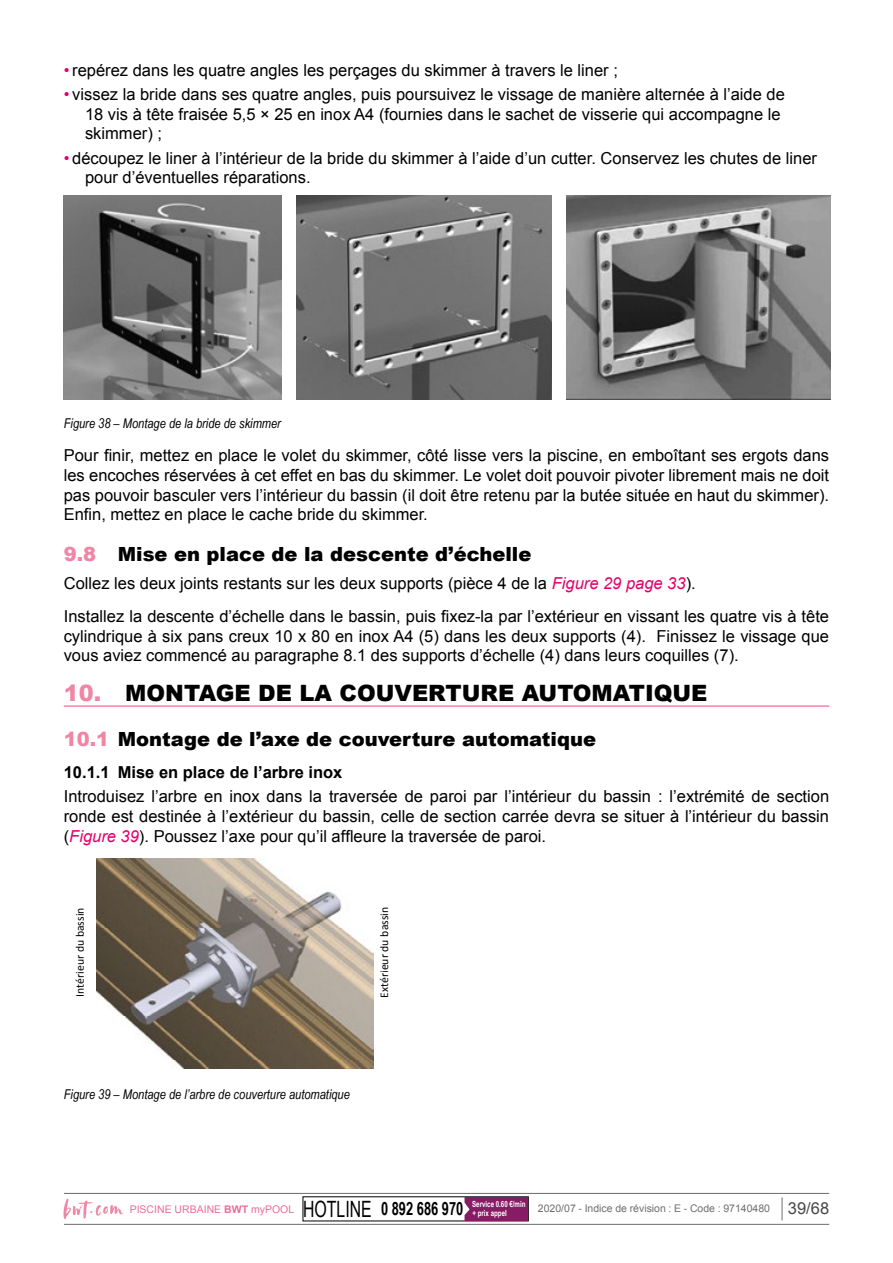
<style>
.page{position:relative;width:893px;height:1263px;background:#fff}
.page>*{position:absolute;margin:0;border:0;box-sizing:border-box;transform-origin:0 0}
.t1{font:900 22.5px "Arial";color:#000}
.t2{font:900 19.5px "Arial";color:#000}
.t3{font:16.5px/19.8px "Arial";color:#000}
.t4{font:700 16.5px "Arial";color:#000}
.t5{font:italic 13.5px "Arial Narrow";color:#000}
.t6{font:11.7px "Calibri";color:#000}
.t7{font:10.5px "Arial";color:#706f6f}
.t8{font:10.5px "Arial";color:#ed6d96}
.t9{font:700 8.4px/9px "Arial Narrow";color:#fff;scale:.89 1}
.s1{color:#e6006c}
.s2{color:#f086a6}
.s3{font-style:italic;color:#e6006c}
.s4{font-weight:700}
.s5{font-family:"Arial Narrow";font-size:22.5px;color:#000}
.s6{font-family:"Arial Narrow";font-weight:700;font-size:18.3px;color:#000}
.s7{font-size:16.5px;color:#474746}
</style>
<div class="page">
<hr style="left:64px;top:1224px;width:765px;height:1px;background:#676c6e">
<hr style="left:64px;top:1193px;width:765px;height:1px;background:#676c6e">
<svg style="left:782px;top:1197px;width:1px;height:23px"></svg>
<svg style="left:63px;top:1199px;width:60px;height:20px"></svg>
<div style="left:465px;top:1197px;width:63px;height:24px;background:#871b64"></div>
<hr style="left:64px;top:705px;width:765px;height:2px;background:#f086a6">
<img style="left:64px;top:195px;width:217px;height:204px">
<img style="left:296px;top:195px;width:256px;height:204px">
<img style="left:567px;top:196px;width:263px;height:203px">
<img style="left:96px;top:858px;width:190px;height:26px">
<svg style="left:96px;top:884px;width:246px;height:44px;background:#958a7c"></svg>
<svg style="left:96px;top:928px;width:278px;height:44px;background:#91887e"></svg>
<svg style="left:96px;top:972px;width:278px;height:44px;background:#8f877d"></svg>
<svg style="left:124px;top:1016px;width:250px;height:44px;background:#7b6f5d"></svg>
<svg style="left:172px;top:1060px;width:202px;height:8px;background:#6b5d4a"></svg>
<p class="t3" style="left:64px;top:60px;width:556px"><span class="s1">•</span> repérez dans les quatre angles les perçages du skimmer à travers le liner ;</p>
<p class="t3" style="left:85px;top:84px;width:701px;text-indent:-21px"><span class="s1">•</span> vissez la bride dans ses quatre angles, puis poursuivez le vissage de manière alternée à l’aide de<br>18 vis à tête fraisée 5,5 × 25 en inox A4 (fournies dans le sachet de visserie qui accompagne le skimmer) ;</p>
<p class="t3" style="left:85px;top:148px;width:733px;text-indent:-21px"><span class="s1">•</span> découpez le liner à l’intérieur de la bride du skimmer à l’aide d’un cutter. Conservez les chutes de liner pour d’éventuelles réparations.</p>
<p class="t5" style="left:64px;top:414px;width:219px">Figure 38 – Montage de la bride de skimmer</p>
<p class="t3" style="left:64px;top:445px;width:767px;text-align:justify">Pour finir, mettez en place le volet du skimmer, côté lisse vers la piscine, en emboîtant ses ergots dans les encoches réservées à cet effet en bas du skimmer. Le volet doit pouvoir pivoter librement mais ne doit pas pouvoir basculer vers l’intérieur du bassin (il doit être retenu par la butée située en haut du skimmer).<br>Enfin, mettez en place le cache bride du skimmer.</p>
<p class="t2" style="left:64px;top:540px;width:469px"><span class="s2">9.8</span> Mise en place de la descente d’échelle</p>
<p class="t3" style="left:64px;top:567px;width:767px;line-height:32.5px">Collez les deux joints restants sur les deux supports (pièce 4 de la <span class="s3">Figure 29 page 33</span>).<br>Installez la descente d’échelle dans le bassin, puis fixez-la par l’extérieur en vissant les quatre vis à tête</p>
<p class="t3" style="left:64px;top:626px;width:767px">cylindrique à six pans creux 10 x 80 en inox A4 (5) dans les deux supports (4). Finissez le vissage que vous aviez commencé au paragraphe 8.1 des supports d’échelle (4) dans leurs coquilles (7).</p>
<h1 class="t1" style="left:64px;top:677px;width:645px"><span class="s2">10.</span> MONTAGE DE LA COUVERTURE AUTOMATIQUE</h1>
<p class="t2" style="left:64px;top:725px;width:534px"><span class="s2">10.1</span> Montage de l’axe de couverture automatique</p>
<p class="t4" style="left:64px;top:761px;width:280px">10.1.1 Mise en place de l’arbre inox</p>
<p class="t3" style="left:64px;top:787px;width:767px;text-align:justify">Introduisez l’arbre en inox dans la traversée de paroi par l’intérieur du bassin : l’extrémité de section ronde est destinée à l’extérieur du bassin, celle de section carrée devra se situer à l’intérieur du bassin (<span class="s3">Figure 39</span>). Poussez l’axe pour qu’il affleure la traversée de paroi.</p>
<p class="t6" style="left:73px;top:997px;width:91px;rotate:-90deg">Intérieur du bassin</p>
<p class="t6" style="left:377px;top:998px;width:92px;rotate:-90deg">Extérieur du bassin</p>
<p class="t5" style="left:64px;top:1084px;width:288px">Figure 39 – Montage de l’arbre de couverture automatique</p>
<p class="t8" style="left:130px;top:1202px;width:335px">PISCINE URBAINE <span class="s4">BWT</span> myPOOL <span class="s5">HOTLINE</span> <span class="s6">0 892 686 970</span></p>
<p class="t7" style="left:538px;top:1201px;width:293px">2020/07 - Indice de révision : E - Code : 97140480 <span class="s7">39/68</span></p>
<p class="t9" style="left:472px;top:1199px;width:61px">Service 0.60 €/min + prix appel</p>
</div>
